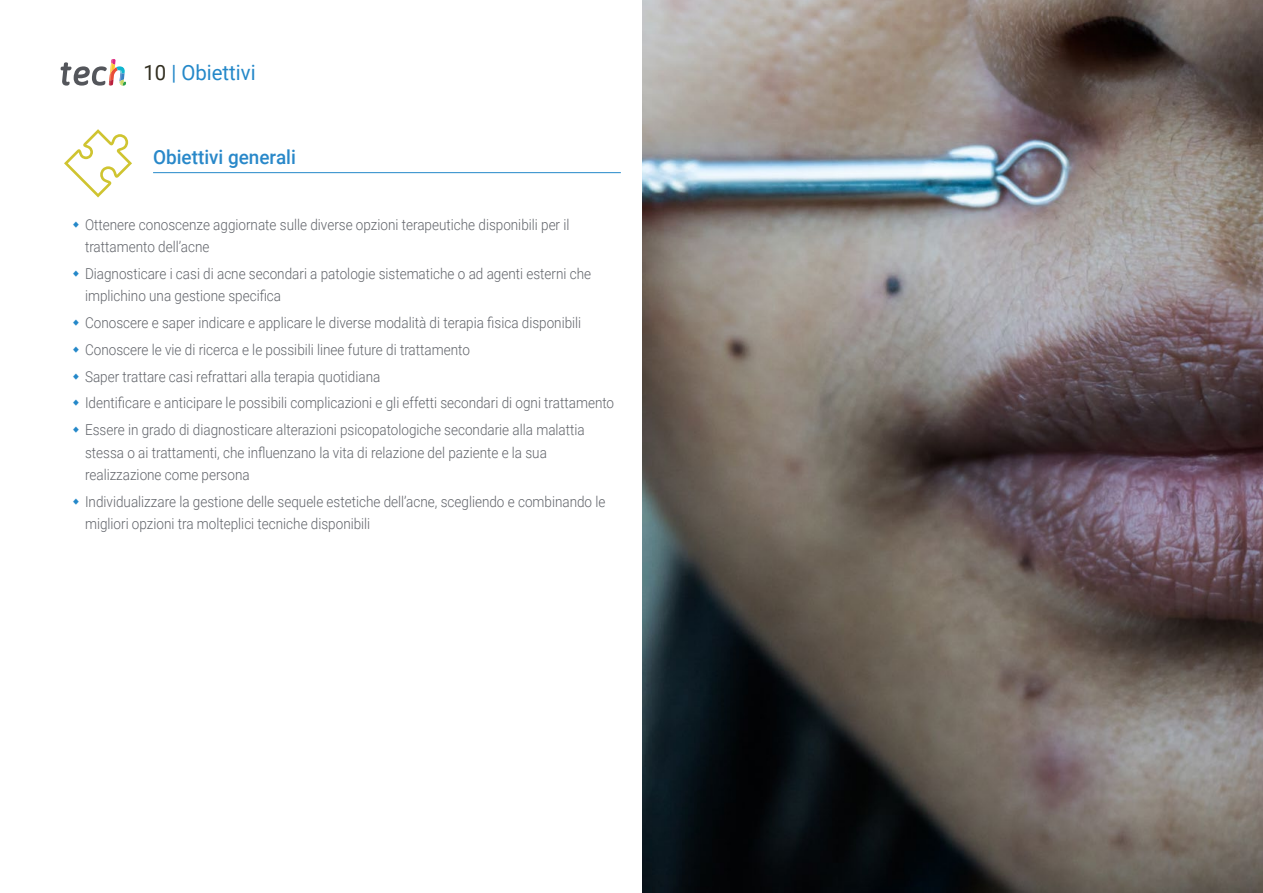
<style>
.page{position:relative;width:1263px;height:893px;background:#fff}
.page>*{position:absolute;margin:0;border:0;box-sizing:border-box;transform-origin:0 0}
.t1{font:21px "Roboto";color:#2488c9}
.t2{font:500 19.5px "Roboto";color:#2988c9}
.t3{font:300 15px/22.5px "Roboto";color:#61646a;scale:.9 1}
.s1{color:#312e20}
</style>
<div class="page">
<svg style="left:61px;top:59px;width:65px;height:27px"></svg>
<img style="left:642px;top:0;width:621px;height:893px">
<hr style="left:153px;top:172px;width:468px;height:1px;background:#2488c9">
<svg style="left:64px;top:129px;width:68px;height:68px"></svg>
<h1 class="t1" style="left:144px;top:57px;width:114px"><span class="s1">10</span> | Obiettivi</h1>
<h2 class="t2" style="left:153px;top:144px;width:144px">Obiettivi generali</h2>
<p class="t3" style="left:85px;top:213px;width:540px">Ottenere conoscenze aggiornate sulle diverse opzioni terapeutiche disponibili per il trattamento dell’acne</p>
<p class="t3" style="left:85px;top:262px;width:564px">Diagnosticare i casi di acne secondari a patologie sistematiche o ad agenti esterni che implichino una gestione specifica</p>
<p class="t3" style="left:85px;top:309px;width:589px;line-height:26.7px">Conoscere e saper indicare e applicare le diverse modalità di terapia fisica disponibili Conoscere le vie di ricerca e le possibili linee future di trattamento<br>Saper trattare casi refrattari alla terapia quotidiana<br>Identificare e anticipare le possibili complicazioni e gli effetti secondari di ogni trattamento Essere in grado di diagnosticare alterazioni psicopatologiche secondarie alla malattia</p>
<p class="t3" style="left:85px;top:441px;width:515px">stessa o ai trattamenti, che influenzano la vita di relazione del paziente e la sua realizzazione come persona</p>
<p class="t3" style="left:85px;top:490px;width:580px">Individualizzare la gestione delle sequele estetiche dell’acne, scegliendo e combinando le migliori opzioni tra molteplici tecniche disponibili</p>
</div>
